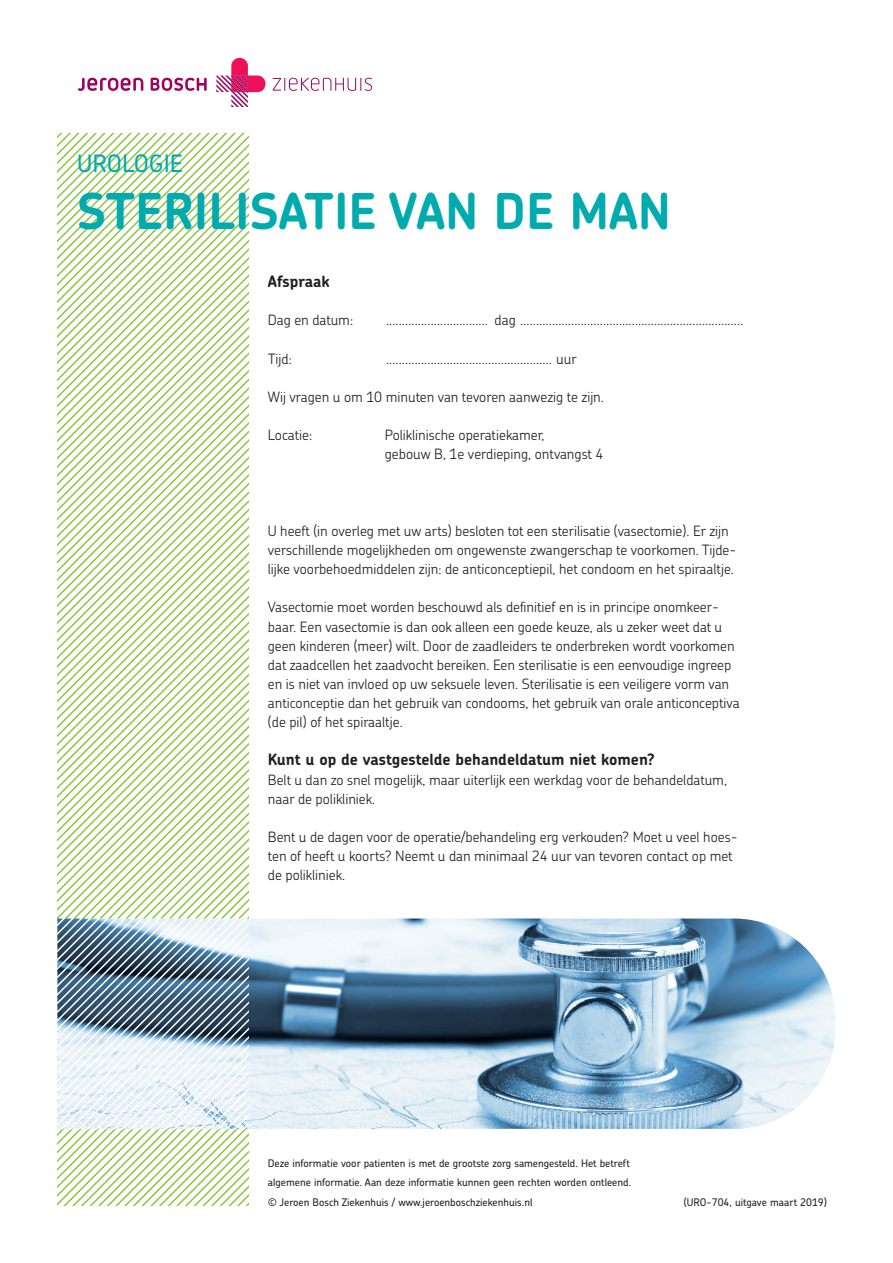
<style>
.page{position:relative;width:893px;height:1263px;background:#fff}
.page>*{position:absolute;margin:0;border:0;box-sizing:border-box;transform-origin:0 0}
.t1{font:700 49.5px "Chevin";color:#00aaad}
.t2{font:500 24px "Chevin";color:#00aaad}
.t3{font:700 15.75px "Chevin";letter-spacing:-.005em;color:#231f20}
.t4{font:300 14.25px/19.2px "Chevin";color:#231f20}
.t5{font:500 10.5px/19.2px "Chevin";color:#231f20}
</style>
<div class="page">
<svg style="left:57px;top:134px;width:192px;height:238px"></svg>
<svg style="left:216px;top:58px;width:49px;height:49px"></svg>
<svg style="left:273px;top:78px;width:99px;height:13px"></svg>
<svg style="left:151px;top:78px;width:56px;height:13px"></svg>
<svg style="left:78px;top:78px;width:65px;height:13px"></svg>
<img style="left:249px;top:918px;width:586px;height:211px">
<svg style="left:57px;top:372px;width:192px;height:833px"></svg>
<h2 class="t2" style="left:77px;top:148px;width:107px">Urologie</h2>
<h1 class="t1" style="left:77px;top:179px;width:595px">Sterilisatie van de man</h1>
<p class="t3" style="left:268px;top:271px;width:63px">Afspraak</p>
<p class="t4" style="left:268px;top:310px;width:87px">Dag en datum:</p>
<p class="t4" style="left:386px;top:310px;width:359px">................................ dag ......................................................................</p>
<p class="t4" style="left:268px;top:349px;width:26px">Tijd:</p>
<p class="t4" style="left:386px;top:349px;width:192px">.................................................... uur</p>
<p class="t4" style="left:268px;top:387px;width:338px">Wij vragen u om 10 minuten van tevoren aanwezig te zijn.</p>
<p class="t4" style="left:268px;top:425px;width:46px">Locatie:</p>
<p class="t4" style="left:385px;top:425px;width:220px">Poliklinische operatiekamer,<br>gebouw B, 1e verdieping, ontvangst 4</p>
<p class="t4" style="left:268px;top:521px;width:470px">U heeft (in overleg met uw arts) besloten tot een sterilisatie (vasectomie). Er zijn verschillende mogelijkheden om ongewenste zwangerschap te voorkomen. Tijde&shy;lijke voorbehoedmiddelen zijn: de anticonceptiepil, het condoom en het spiraaltje.</p>
<p class="t4" style="left:268px;top:597px;width:473px">Vasectomie moet worden beschouwd als definitief en is in principe onomkeer&shy;baar. Een vasectomie is dan ook alleen een goede keuze, als u zeker weet dat u geen kinderen (meer) wilt. Door de zaadleiders te onderbreken wordt voorkomen dat zaadcellen het zaadvocht bereiken. Een sterilisatie is een eenvoudige ingreep en is niet van invloed op uw seksuele leven. Sterilisatie is een veiligere vorm van anticonceptie dan het gebruik van condooms, het gebruik van orale anticonceptiva (de pil) of het spiraaltje.</p>
<p class="t3" style="left:268px;top:749px;width:389px">Kunt u op de vastgestelde behandeldatum niet komen?</p>
<p class="t4" style="left:268px;top:769px;width:461px">Belt u dan zo snel mogelijk, maar uiterlijk een werkdag voor de behandeldatum, naar de polikliniek.</p>
<p class="t4" style="left:268px;top:827px;width:471px">Bent u de dagen voor de operatie/behandeling erg verkouden? Moet u veel hoes&shy;ten of heeft u koorts? Neemt u dan minimaal 24 uur van tevoren contact op met de polikliniek.</p>
<p class="t5" style="left:268px;top:1154px;width:365px">Deze informatie voor patienten is met de grootste zorg samengesteld. Het betreft algemene informatie. Aan deze informatie kunnen geen rechten worden ontleend. © Jeroen Bosch Ziekenhuis / www.jeroenboschziekenhuis.nl</p>
<p class="t5" style="left:684px;top:1192px;width:144px">(URO -704, uitgave maart 2019)</p>
</div>
